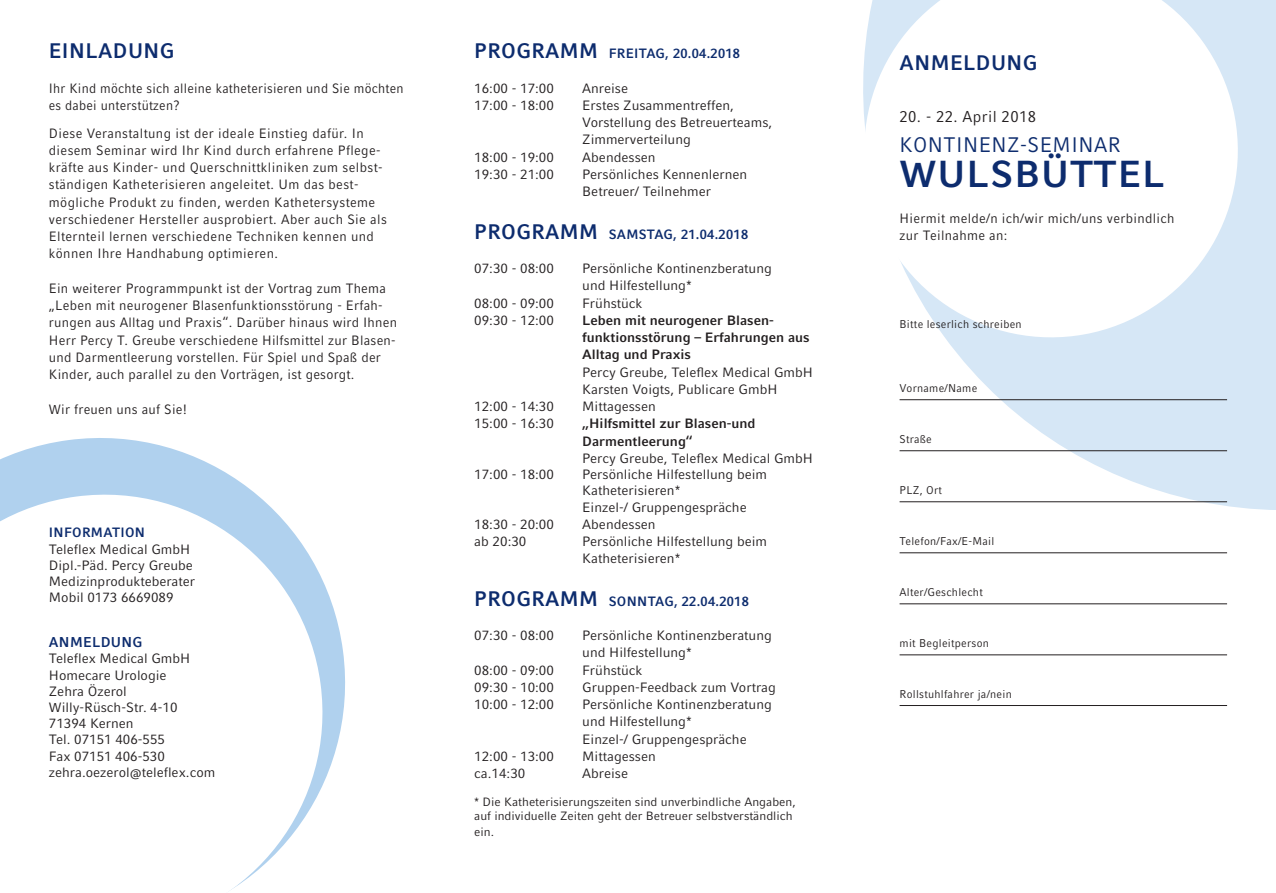
<style>
.page{position:relative;width:1276px;height:893px;background:#fff}
.page>*{position:absolute;margin:0;border:0;box-sizing:border-box;transform-origin:0 0}
.t1{font:700 37.5px "Compatil Fact LT Pro";letter-spacing:.03em;color:#0d2c6e}
.t2{font:700 21px "Compatil Fact LT Pro";letter-spacing:.025em;color:#0d2c6e;scale:.95 1}
.t3{font:21px "Compatil Fact LT Pro";letter-spacing:.025em;color:#0d2c6e;scale:.95 1}
.t4{font:15.75px "Compatil Fact LT Pro";letter-spacing:.025em;color:#231f20;scale:.95 1}
.t5{font:700 14.25px "Compatil Fact LT Pro";letter-spacing:.025em;color:#0d2c6e;scale:.95 1}
.t6{font:13.5px/16.2px "Compatil Fact LT Pro";color:#231f20}
.t7{font:13.5px/17.2px "Compatil Fact LT Pro";letter-spacing:.03em;color:#231f20;scale:.95 1}
.t8{font:13.5px/17.2px "Compatil Fact LT Pro";letter-spacing:.02em;color:#231f20;scale:.95 1}
.t9{font:700 13.5px/17.2px "Compatil Fact LT Pro";color:#231f20}
.t10{font:700 13.5px "Compatil Fact LT Pro";letter-spacing:.025em;color:#0d2c6e;scale:.95 1}
.t11{font:13.5px/17.2px "Compatil Fact LT Pro";letter-spacing:.02em;color:#231f20;scale:.92 1}
.t12{font:13.5px/17.2px "Compatil Fact LT Pro";letter-spacing:.025em;color:#231f20;scale:.95 1}
.t13{font:12px/14.4px "Compatil Fact LT Pro";color:#231f20}
.t14{font:11.25px "Compatil Fact LT Pro";letter-spacing:.025em;color:#231f20;scale:.95 1}
.s1{font-size:21px}
</style>
<div class="page">
<svg style="left:899px;top:0;width:377px;height:554px"></svg>
<svg style="left:0;top:438px;width:345px;height:310px"></svg>
<svg style="left:0;top:481px;width:336px;height:411px"></svg>
<svg style="left:863px;top:0;width:399px;height:362px"></svg>
<hr style="left:899px;top:399px;width:328px;height:1px;background:#231f20">
<hr style="left:899px;top:450px;width:328px;height:1px;background:#231f20">
<hr style="left:899px;top:501px;width:328px;height:1px;background:#231f20">
<hr style="left:899px;top:552px;width:328px;height:1px;background:#231f20">
<hr style="left:899px;top:603px;width:328px;height:1px;background:#231f20">
<hr style="left:899px;top:654px;width:328px;height:1px;background:#231f20">
<svg style="left:0;top:855px;width:73px;height:37px"></svg>
<hr style="left:899px;top:705px;width:328px;height:1px;background:#231f20">
<h2 class="t2" style="left:49px;top:38px;width:134px">EINLADUNG</h2>
<p class="t11" style="left:49px;top:79px;width:387px">Ihr Kind möchte sich alleine katheterisieren und Sie möchten es dabei unterstützen?</p>
<p class="t7" style="left:49px;top:124px;width:357px">Diese Veranstaltung ist der ideale Einstieg dafür. In diesem Seminar wird Ihr Kind durch erfahrene Pflege&shy;kräfte aus Kinder- und Querschnittkliniken zum selbst&shy;ständigen Katheterisieren angeleitet. Um das best&shy;mögliche Produkt zu finden, werden Kathetersysteme verschiedener Hersteller ausprobiert. Aber auch Sie als Elternteil lernen verschiedene Techniken kennen und können Ihre Handhabung optimieren.</p>
<p class="t8" style="left:49px;top:280px;width:368px">Ein weiterer Programmpunkt ist der Vortrag zum Thema „Leben mit neurogener Blasenfunktionsstörung - Erfah&shy;rungen aus Alltag und Praxis“. Darüber hinaus wird Ihnen Herr Percy T. Greube verschiedene Hilfsmittel zur Blasen&shy;und Darmentleerung vorstellen. Für Spiel und Spaß der Kinder, auch parallel zu den Vorträgen, ist gesorgt.</p>
<p class="t8" style="left:49px;top:400px;width:147px">Wir freuen uns auf Sie!</p>
<p class="t10" style="left:49px;top:525px;width:103px">INFORMATION</p>
<p class="t6" style="left:49px;top:541px;width:148px">Teleflex Medical GmbH<br>Dipl.-Päd. Percy Greube<br>Medizinprodukteberater<br>Mobil 0173 6669089</p>
<p class="t5" style="left:49px;top:634px;width:100px">ANMELDUNG</p>
<p class="t6" style="left:49px;top:651px;width:168px">Teleflex Medical GmbH<br>Homecare Urologie<br>Zehra Özerol<br>Willy-Rüsch-Str. 4-10<br>71394 Kernen<br>Tel. 07151 406-555<br>Fax 07151 406-530 zehra.oezerol@teleflex.com</p>
<p class="t10" style="left:474px;top:45px;width:281px"><span class="s1">PROGRAMM</span> FREITAG, 20.04.2018</p>
<p class="t6" style="left:474px;top:80px;width:81px">16:00 - 17:00</p>
<p class="t6" style="left:582px;top:80px;width:47px">Anreise</p>
<p class="t6" style="left:474px;top:97px;width:81px">17:00 - 18:00</p>
<p class="t6" style="left:582px;top:97px;width:191px;line-height:17.2px">Erstes Zusammentreffen,<br>Vorstellung des Betreuerteams,<br>Zimmerverteilung</p>
<p class="t6" style="left:474px;top:149px;width:81px">18:00 - 19:00</p>
<p class="t6" style="left:582px;top:149px;width:75px">Abendessen</p>
<p class="t6" style="left:474px;top:166px;width:81px">19:30 - 21:00</p>
<p class="t6" style="left:582px;top:166px;width:166px;line-height:17.2px">Persönliches Kennenlernen<br>Betreuer/ Teilnehmer</p>
<p class="t10" style="left:474px;top:226px;width:290px"><span class="s1">PROGRAMM</span> SAMSTAG, 21.04.2018</p>
<p class="t6" style="left:474px;top:260px;width:81px">07:30 - 08:00</p>
<p class="t6" style="left:582px;top:260px;width:191px;line-height:17.2px">Persönliche Kontinenzberatung und Hilfestellung*</p>
<p class="t6" style="left:474px;top:295px;width:81px">08:00 - 09:00</p>
<p class="t6" style="left:582px;top:295px;width:62px">Frühstück</p>
<p class="t6" style="left:474px;top:312px;width:81px">09:30 - 12:00</p>
<p class="t9" style="left:582px;top:312px;width:229px">Leben mit neurogener Blasen&shy;funktionsstörung – Erfahrungen aus<br>Alltag und Praxis</p>
<p class="t6" style="left:582px;top:363px;width:232px;line-height:17.2px">Percy Greube, Teleflex Medical GmbH<br>Karsten Voigts, Publicare GmbH</p>
<p class="t6" style="left:474px;top:398px;width:81px">12:00 - 14:30</p>
<p class="t6" style="left:582px;top:398px;width:75px">Mittagessen</p>
<p class="t6" style="left:474px;top:416px;width:81px">15:00 - 16:30</p>
<p class="t9" style="left:582px;top:415px;width:175px">„Hilfsmittel zur Blasen-und<br>Darmentleerung“</p>
<p class="t6" style="left:582px;top:450px;width:232px">Percy Greube, Teleflex Medical GmbH</p>
<p class="t6" style="left:474px;top:466px;width:81px">17:00 - 18:00</p>
<p class="t6" style="left:582px;top:466px;width:186px">Persönliche Hilfestellung beim<br>Katheterisieren*<br>Einzel-/ Gruppengespräche</p>
<p class="t6" style="left:474px;top:516px;width:81px">18:30 - 20:00</p>
<p class="t6" style="left:582px;top:516px;width:75px">Abendessen</p>
<p class="t6" style="left:474px;top:533px;width:54px">ab 20:30</p>
<p class="t6" style="left:582px;top:533px;width:186px;line-height:17.2px">Persönliche Hilfestellung beim<br>Katheterisieren*</p>
<p class="t10" style="left:474px;top:593px;width:291px"><span class="s1">PROGRAMM</span> SONNTAG, 22.04.2018</p>
<p class="t6" style="left:474px;top:627px;width:81px">07:30 - 08:00</p>
<p class="t6" style="left:582px;top:627px;width:191px;line-height:17.2px">Persönliche Kontinenzberatung und Hilfestellung*</p>
<p class="t6" style="left:474px;top:662px;width:81px">08:00 - 09:00</p>
<p class="t6" style="left:582px;top:662px;width:62px">Frühstück</p>
<p class="t6" style="left:474px;top:679px;width:81px">09:30 - 10:00</p>
<p class="t6" style="left:582px;top:679px;width:195px">Gruppen-Feedback zum Vortrag</p>
<p class="t6" style="left:474px;top:696px;width:81px">10:00 - 12:00</p>
<p class="t6" style="left:582px;top:696px;width:191px;line-height:17.2px">Persönliche Kontinenzberatung und Hilfestellung*<br>Einzel-/ Gruppengespräche</p>
<p class="t6" style="left:474px;top:748px;width:81px">12:00 - 13:00</p>
<p class="t6" style="left:582px;top:748px;width:75px">Mittagessen</p>
<p class="t6" style="left:474px;top:765px;width:53px">ca.14:30</p>
<p class="t6" style="left:582px;top:765px;width:47px">Abreise</p>
<p class="t13" style="left:474px;top:794px;width:323px">* Die Katheterisierungszeiten sind unverbindliche Angaben, auf individuelle Zeiten geht der Betreuer selbstverständlich</p>
<p class="t13" style="left:474px;top:825px;width:21px">ein.</p>
<h2 class="t2" style="left:899px;top:50px;width:147px">ANMELDUNG</h2>
<p class="t4" style="left:899px;top:108px;width:145px">20. - 22. April 2018</p>
<h2 class="t3" style="left:899px;top:133px;width:234px">KONTINENZ-SEMINAR</h2>
<h1 class="t1" style="left:899px;top:152px;width:267px">WULSBÜTTEL</h1>
<p class="t12" style="left:899px;top:210px;width:291px">Hiermit melde/n ich/wir mich/uns verbindlich zur Teilnahme an:</p>
<p class="t14" style="left:899px;top:317px;width:130px">Bitte leserlich schreiben</p>
<p class="t14" style="left:899px;top:382px;width:83px">Vorname/Name</p>
<p class="t14" style="left:899px;top:433px;width:35px">Straße</p>
<p class="t14" style="left:899px;top:484px;width:46px">PLZ, Ort</p>
<p class="t14" style="left:899px;top:535px;width:101px">Telefon/Fax/E-Mail</p>
<p class="t14" style="left:899px;top:586px;width:89px">Alter/Geschlecht</p>
<p class="t14" style="left:899px;top:637px;width:96px">mit Begleitperson</p>
<p class="t14" style="left:899px;top:688px;width:120px">Rollstuhlfahrer ja/nein</p>
</div>
